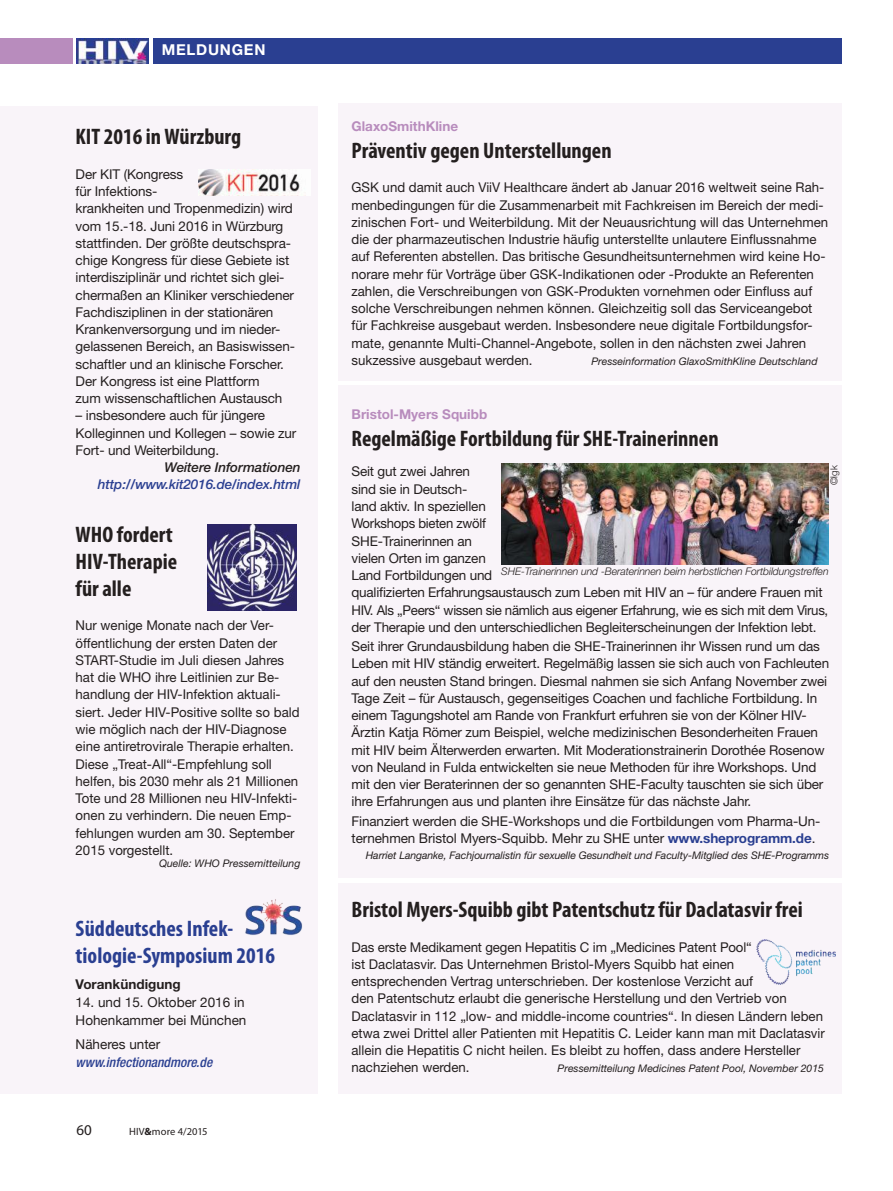
<style>
.page{position:relative;width:893px;height:1191px;background:#fff}
.page>*{position:absolute;margin:0;border:0;box-sizing:border-box;transform-origin:0 0}
.t1{font:700 condensed 22.5px/27px "Myriad Pro";color:#241f1f}
.t2{font:700 condensed 22.5px/27px "Myriad Pro";color:#2a3f91}
.t3{font:700 15px "Helvetica Neue";letter-spacing:.05em;color:#fff}
.t4{font:15px "Myriad Pro";color:#241f1f}
.t5{font:13.5px/17.2px "Helvetica Neue";letter-spacing:-.01em;color:#241f1f}
.t6{font:13.5px/17.9px "Helvetica Neue";color:#241f1f}
.t7{font:700 13.5px "Helvetica Neue";color:#b88cbd}
.t8{font:italic 500 13.5px "Helvetica Neue";letter-spacing:-.01em;color:#2a3f91}
.t9{font:italic 500 condensed 13.5px "Helvetica Neue";color:#2a3f91}
.t10{font:italic 500 13.5px "Helvetica Neue";letter-spacing:-.01em;color:#241f1f}
.t11{font:700 13.5px "Helvetica Neue";color:#241f1f}
.t12{font:italic 10.5px "Helvetica Neue";color:#241f1f}
.t13{font:italic 300 10.5px "Helvetica Neue";letter-spacing:-.005em;color:#241f1f}
.t14{font:10.5px "Myriad Pro";letter-spacing:.01em;color:#241f1f}
.t15{font:300 9.75px "Helvetica Neue";color:#241f1f}
.s1{font-weight:700}
.s2{font-weight:700;color:#2a3f91}
</style>
<div class="page">
<div style="left:153px;top:39px;width:689px;height:25px;background:#2a3f91"></div>
<div style="left:0;top:39px;width:72px;height:25px;background:#b88cbd"></div>
<img style="left:77px;top:39px;width:72px;height:25px">
<div style="left:0;top:106px;width:317px;height:987px;background:#f9f4f9"></div>
<div style="left:339px;top:385px;width:503px;height:493px;background:#f9f4f9"></div>
<img style="left:208px;top:524px;width:89px;height:86px">
<img style="left:245px;top:899px;width:57px;height:36px">
<div style="left:339px;top:103px;width:503px;height:278px;background:#f9f4f9"></div>
<div style="left:339px;top:883px;width:503px;height:210px;background:#f9f4f9"></div>
<img style="left:199px;top:170px;width:101px;height:25px">
<img style="left:501px;top:464px;width:327px;height:100px">
<img style="left:757px;top:939px;width:79px;height:45px">
<p class="t3" style="left:162px;top:40px;width:105px">MELDUNGEN</p>
<h1 class="t1" style="left:76px;top:123px;width:167px">KIT 2016 in Würzburg</h1>
<p class="t5" style="left:76px;top:165px;width:221px">Der KIT (Kongress<br>für Infektions-<br>krankheiten und Tropenmedizin) wird vom 15.-18. Juni 2016 in Würzburg stattfinden. Der größte deutschspra&shy;chige Kongress für diese Gebiete ist interdisziplinär und richtet sich glei&shy;chermaßen an Kliniker verschiedener Fachdisziplinen in der stationären Krankenversorgung und im nieder&shy;gelassenen Bereich, an Basiswissen&shy;schaftler und an klinische Forscher.<br>Der Kongress ist eine Plattform<br>zum wissenschaftlichen Austausch</p>
<p class="t5" style="left:76px;top:407px;width:222px">– insbesondere auch für jüngere<br>Kolleginnen und Kollegen – sowie zur<br>Fort- und Weiterbildung.</p>
<p class="t10" style="left:165px;top:459px;width:137px">Weitere Informationen</p>
<p class="t8" style="left:98px;top:476px;width:204px">http://www.kit2016.de/index.html</p>
<h1 class="t1" style="left:76px;top:520px;width:103px">WHO fordert<br>HIV-Therapie für alle</h1>
<p class="t5" style="left:76px;top:617px;width:225px">Nur wenige Monate nach der Ver&shy;öffentlichung der ersten Daten der START-Studie im Juli diesen Jahres hat die WHO ihre Leitlinien zur Be&shy;handlung der HIV-Infektion aktuali&shy;siert. Jeder HIV-Positive sollte so bald wie möglich nach der HIV-Diagnose eine antiretrovirale Therapie erhalten.<br>Diese „Treat-All“-Empfehlung soll helfen, bis 2030 mehr als 21 Millionen Tote und 28 Millionen neu HIV-Infekti&shy;onen zu verhindern. Die neuen Emp&shy;fehlungen wurden am 30. September 2015 vorgestellt.</p>
<p class="t12" style="left:159px;top:856px;width:143px">Quelle: WHO Pressemitteilung</p>
<h1 class="t2" style="left:76px;top:914px;width:201px">Süddeutsches Infek&shy;tiologie-Symposium 2016</h1>
<p class="t11" style="left:76px;top:976px;width:107px">Vorankündigung</p>
<p class="t6" style="left:76px;top:994px;width:172px">14. und 15. Oktober 2016 in<br>Hohenkammer bei München</p>
<p class="t6" style="left:76px;top:1036px;width:86px">Näheres unter</p>
<p class="t9" style="left:76px;top:1054px;width:138px">www.infectionandmore.de</p>
<p class="t4" style="left:77px;top:1121px;width:17px">60</p>
<p class="t14" style="left:129px;top:1125px;width:80px">HIV<span class="s1">&amp;</span>more 4/2015</p>
<p class="t7" style="left:351px;top:118px;width:108px">GlaxoSmithKline</p>
<h1 class="t1" style="left:351px;top:136px;width:262px">Präventiv gegen Unterstellungen</h1>
<p class="t5" style="left:351px;top:179px;width:478px">GSK und damit auch ViiV Healthcare ändert ab Januar 2016 weltweit seine Rah&shy;menbedingungen für die Zusammenarbeit mit Fachkreisen im Bereich der medi&shy;zinischen Fort- und Weiterbildung. Mit der Neuausrichtung will das Unternehmen die der pharmazeutischen Industrie häufig unterstellte unlautere Einflussnahme auf Referenten abstellen. Das britische Gesundheitsunternehmen wird keine Ho&shy;norare mehr für Vorträge über GSK-Indikationen oder -Produkte an Referenten zahlen, die Verschreibungen von GSK-Produkten vornehmen oder Einfluss auf solche Verschreibungen nehmen können. Gleichzeitig soll das Serviceangebot für Fachkreise ausgebaut werden. Insbesondere neue digitale Fortbildungsfor&shy;mate, genannte Multi-Channel-Angebote, sollen in den nächsten zwei Jahren sukzessive ausgebaut werden.</p>
<p class="t12" style="left:591px;top:355px;width:228px">Presseinformation GlaxoSmithKline Deutschland</p>
<p class="t7" style="left:351px;top:406px;width:137px">Bristol-Myers Squibb</p>
<h1 class="t1" style="left:351px;top:425px;width:369px">Regelmäßige Fortbildung für SHE-Trainerinnen</h1>
<p class="t5" style="left:351px;top:463px;width:478px">Seit gut zwei Jahren<br>sind sie in Deutsch-<br>land aktiv. In speziellen<br>Workshops bieten zwölf<br>SHE-Trainerinnen an<br>vielen Orten im ganzen<br>Land Fortbildungen und<br>qualifizierten Erfahrungsaustausch zum Leben mit HIV an – für andere Frauen mit HIV. Als „Peers“ wissen sie nämlich aus eigener Erfahrung, wie es sich mit dem Virus, der Therapie und den unterschiedlichen Begleiterscheinungen der Infektion lebt.</p>
<p class="t5" style="left:351px;top:637px;width:479px">Seit ihrer Grundausbildung haben die SHE-Trainerinnen ihr Wissen rund um das Leben mit HIV ständig erweitert. Regelmäßig lassen sie sich auch von Fachleuten auf den neusten Stand bringen. Diesmal nahmen sie sich Anfang November zwei Tage Zeit – für Austausch, gegenseitiges Coachen und fachliche Fortbildung. In einem Tagungshotel am Rande von Frankfurt erfuhren sie von der Kölner HIV-Ärztin Katja Römer zum Beispiel, welche medizinischen Besonderheiten Frauen mit HIV beim Älterwerden erwarten. Mit Moderationstrainerin Dorothée Rosenow von Neuland in Fulda entwickelten sie neue Methoden für ihre Workshops. Und mit den vier Beraterinnen der so genannten SHE-Faculty tauschten sie sich über ihre Erfahrungen aus und planten ihre Einsätze für das nächste Jahr.</p>
<p class="t5" style="left:351px;top:812px;width:470px">Finanziert werden die SHE-Workshops und die Fortbildungen vom Pharma-Un&shy;ternehmen Bristol Myers-Squibb. Mehr zu SHE unter <span class="s2">www.sheprogramm.de</span>.</p>
<p class="t12" style="left:366px;top:849px;width:465px">Harriet Langanke, Fachjournalistin für sexuelle Gesundheit und Faculty-Mitglied des SHE-Programms</p>
<p class="t15" style="left:828px;top:485px;width:21px;rotate:-90deg">©lgk</p>
<p class="t13" style="left:501px;top:565px;width:329px">SHE-Trainerinnen und -Beraterinnen beim herbstlichen Fortbildungstreffen</p>
<h1 class="t1" style="left:351px;top:895px;width:453px">Bristol Myers-Squibb gibt Patentschutz für Daclatasvir frei</h1>
<p class="t5" style="left:351px;top:938px;width:475px">Das erste Medikament gegen Hepatitis C im „Medicines Patent Pool“<br>ist Daclatasvir. Das Unternehmen Bristol-Myers Squibb hat einen entsprechenden Vertrag unterschrieben. Der kostenlose Verzicht auf<br>den Patentschutz erlaubt die generische Herstellung und den Vertrieb von Daclatasvir in 112 „low- and middle-income countries“. In diesen Ländern leben etwa zwei Drittel aller Patienten mit Hepatitis C. Leider kann man mit Daclatasvir allein die Hepatitis C nicht heilen. Es bleibt zu hoffen, dass andere Hersteller nachziehen werden.  </p>
<p class="t12" style="left:558px;top:1062px;width:268px">Pressemitteilung Medicines Patent Pool, November 2015</p>
</div>
